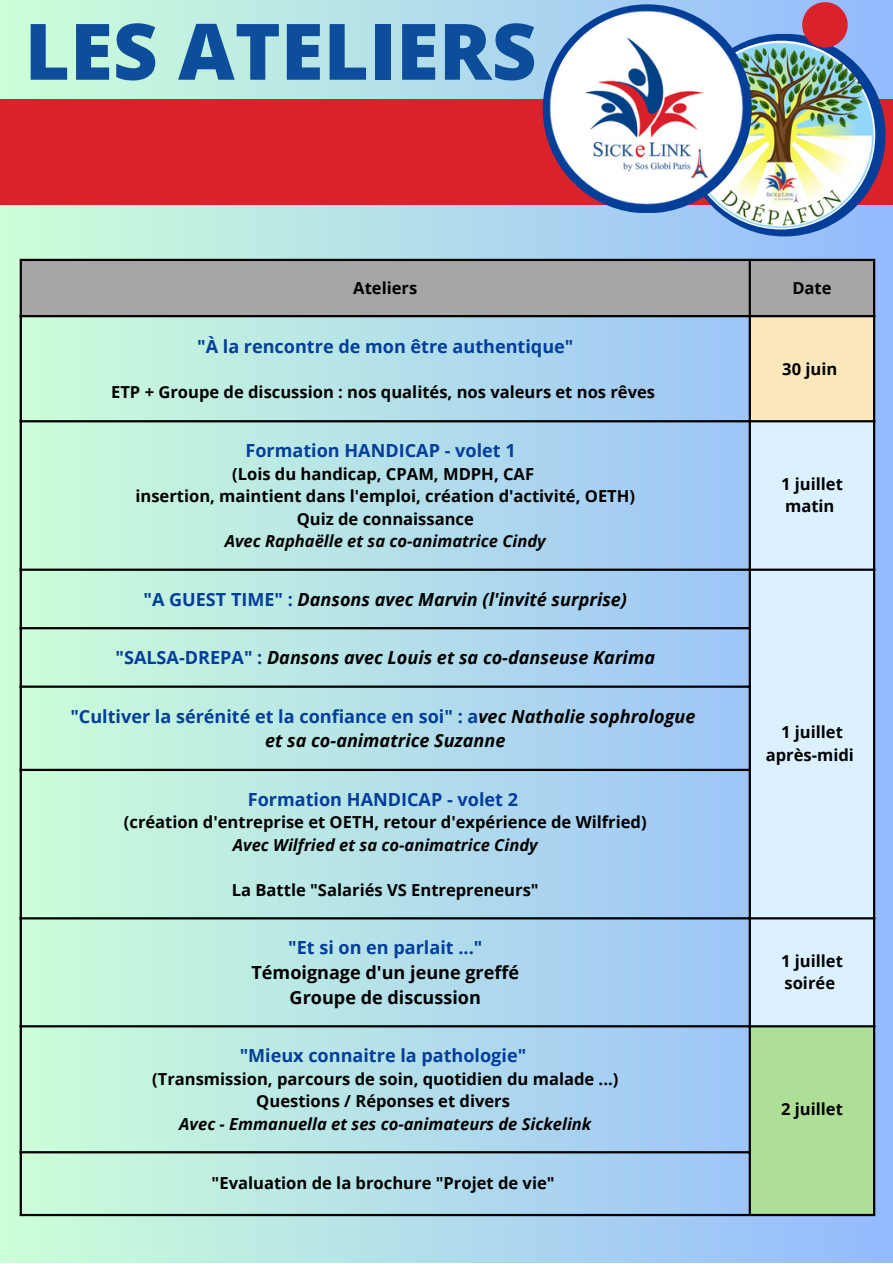
<style>
.page{position:relative;width:893px;height:1264px;background:#fff}
.page>*{position:absolute;margin:0;border:0;box-sizing:border-box;transform-origin:0 0}
.t1{font:800 78px "Open Sans";color:#0c4e9b}
.t2{font:700 18px "Open Sans";color:#033e99}
.t3{font:italic 700 18px "Open Sans";color:#000}
.t4{font:700 18px "Open Sans";color:#000}
.t5{font:700 16.5px/22.5px "Open Sans";color:#000;text-align:center}
.t6{font:italic 700 16.5px "Open Sans";color:#000}
.s1{font-style:normal;color:#033e99}
.s2{font-style:italic;color:#000}
</style>
<div class="page">
<div style="left:0;top:0;width:892px;height:1262px;background:linear-gradient(to right,#cdffd8,#93b8fd)"></div>
<div style="left:0;top:99px;width:892px;height:105px;background:#da222b"></div>
<div style="left:22px;top:261px;width:850px;height:54px;background:#a6a6a6"></div>
<div style="left:749px;top:316px;width:125px;height:105px;background:#fae7bb"></div>
<div style="left:750px;top:422px;width:122px;height:603px;background:#dbf1ff"></div>
<div style="left:749px;top:1026px;width:125px;height:189px;background:#addf97"></div>
<hr style="left:20px;top:261px;width:2px;height:952px;background:#000">
<hr style="left:748px;top:261px;width:2px;height:952px;background:#000">
<hr style="left:872px;top:261px;width:3px;height:952px;background:#000">
<hr style="left:20px;top:259px;width:855px;height:2px;background:#000">
<hr style="left:20px;top:315px;width:855px;height:2px;background:#000">
<hr style="left:20px;top:420px;width:855px;height:2px;background:#000">
<hr style="left:20px;top:568px;width:855px;height:3px;background:#000">
<hr style="left:20px;top:627px;width:730px;height:2px;background:#000">
<hr style="left:20px;top:685px;width:730px;height:2px;background:#000">
<hr style="left:20px;top:768px;width:730px;height:3px;background:#000">
<hr style="left:20px;top:917px;width:855px;height:2px;background:#000">
<hr style="left:20px;top:1025px;width:855px;height:2px;background:#000">
<hr style="left:20px;top:1151px;width:730px;height:2px;background:#000">
<hr style="left:20px;top:1213px;width:855px;height:3px;background:#000">
<div style="left:682px;top:34px;width:203px;height:202px;background:#033e99;border-radius:50%"></div>
<img style="left:686px;top:41px;width:189px;height:188px;border-radius:50%">
<div style="left:802px;top:2px;width:45px;height:46px;background:#da222b;border-radius:50%"></div>
<svg style="left:542px;top:4px;width:209px;height:209px"></svg>
<img style="left:547px;top:8px;width:212px;height:213px;border-radius:50%">
<p class="t1" style="left:25px;top:-4px;width:513px">LES ATELIERS</p>
<p class="t5" style="left:353px;top:276px;width:65px">Ateliers</p>
<p class="t5" style="left:792px;top:276px;width:41px">Date</p>
<p class="t2" style="left:197px;top:334px;width:378px">"À la rencontre de mon être authentique"</p>
<p class="t5" style="left:111px;top:380px;width:545px">ETP + Groupe de discussion : nos qualités, nos valeurs et nos rêves</p>
<p class="t2" style="left:245px;top:438px;width:271px">Formation HANDICAP - volet 1</p>
<p class="t5" style="left:232px;top:462px;width:303px">(Lois du handicap, CPAM, MDPH, CAF</p>
<p class="t5" style="left:135px;top:484px;width:501px">insertion, maintient dans l'emploi, création d'activité, OETH)</p>
<p class="t5" style="left:296px;top:507px;width:179px">Quiz de connaissance</p>
<p class="t6" style="left:225px;top:529px;width:322px">Avec Raphaëlle et sa co-animatrice Cindy</p>
<p class="t3" style="left:143px;top:586px;width:485px"><span class="s1">"A GUEST TIME" :</span> Dansons avec Marvin (l'invité surprise)</p>
<p class="t3" style="left:115px;top:645px;width:541px"><span class="s1">"SALSA-DREPA" :</span> Dansons avec Louis et sa co-danseuse Karima</p>
<p class="t2" style="left:70px;top:703px;width:626px">"Cultiver la sérénité et la confiance en soi" : a<span class="s2">vec Nathalie sophrologue</span></p>
<p class="t3" style="left:265px;top:728px;width:242px">et sa co-animatrice Suzanne</p>
<p class="t2" style="left:248px;top:786px;width:271px">Formation HANDICAP - volet 2</p>
<p class="t5" style="left:124px;top:810px;width:524px">(création d'entreprise et OETH, retour d'expérience de Wilfried)</p>
<p class="t6" style="left:233px;top:833px;width:306px">Avec Wilfried et sa co-animatrice Cindy</p>
<p class="t5" style="left:232px;top:878px;width:308px">La Battle "Salariés VS Entrepreneurs"</p>
<p class="t2" style="left:288px;top:935px;width:196px">"Et si on en parlait ..."</p>
<p class="t4" style="left:251px;top:959px;width:269px">Témoignage d'un jeune greffé</p>
<p class="t4" style="left:289px;top:984px;width:193px">Groupe de discussion</p>
<p class="t2" style="left:240px;top:1042px;width:288px">"Mieux connaitre la pathologie"</p>
<p class="t5" style="left:152px;top:1067px;width:467px">(Transmission, parcours de soin, quotidien du malade ...)</p>
<p class="t5" style="left:256px;top:1089px;width:255px">Questions / Réponses et divers</p>
<p class="t6" style="left:179px;top:1112px;width:413px">Avec - Emmanuella et ses co-animateurs de Sickelink</p>
<p class="t5" style="left:211px;top:1171px;width:344px">"Evaluation de la brochure "Projet de vie"</p>
<p class="t5" style="left:782px;top:357px;width:57px">30 juin</p>
<p class="t5" style="left:781px;top:472px;width:63px">1 juillet</p>
<p class="t5" style="left:785px;top:494px;width:51px">matin</p>
<p class="t5" style="left:765px;top:720px;width:90px">1 juillet après-midi</p>
<p class="t5" style="left:781px;top:949px;width:63px;text-align:left">1 juillet soirée</p>
<p class="t5" style="left:781px;top:1097px;width:63px">2 juillet</p>
</div>
